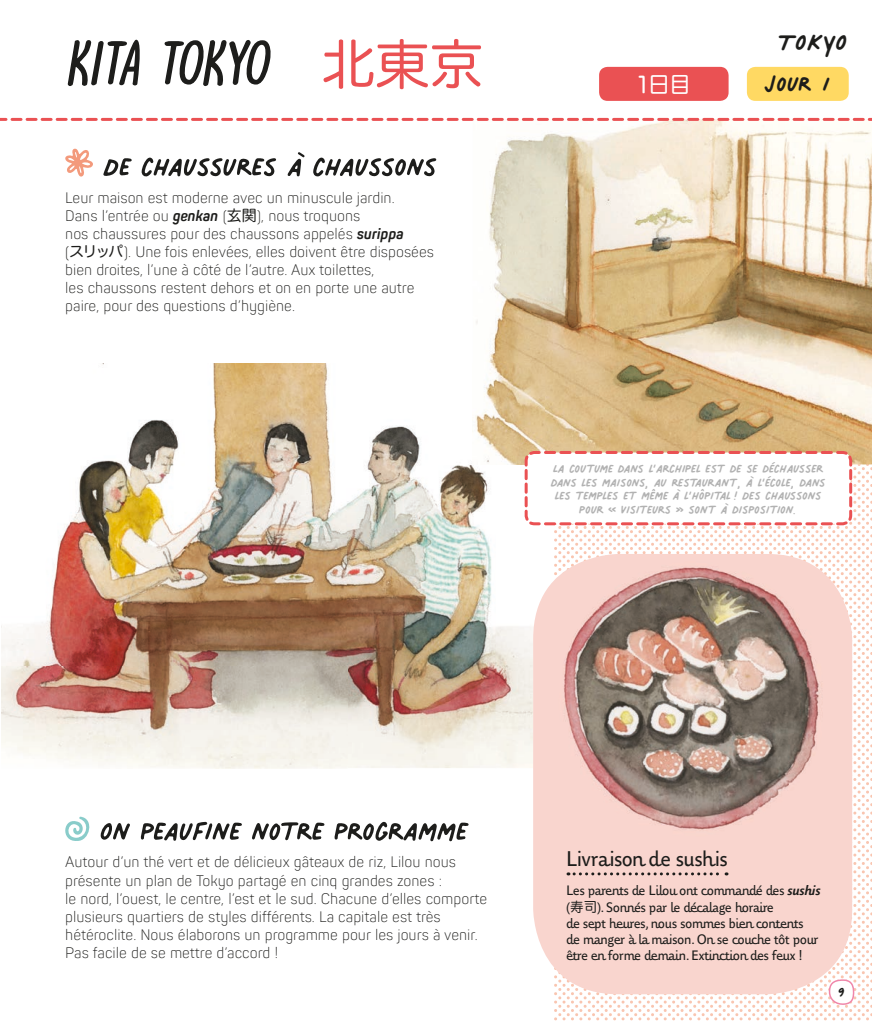
<style>
.page{position:relative;width:872px;height:1021px;background:#fff}
.page>*{position:absolute;margin:0;border:0;box-sizing:border-box;transform-origin:0 0}
.t1{font:54px "Palmer Lake Print";letter-spacing:-.015em;color:#1d1d1b}
.t2{font:italic 54px "DK The Cats Whiskers";color:#1d1d1b}
.t3{font:48px "Palmer Lake Print";letter-spacing:-.01em;color:#1d1d1b}
.t4{font:45px "Palmer Lake Print";color:#1d1d1b}
.t5{font:27px "Palmer Lake Print";color:#1d1d1b}
.t6{font:24px "Palmer Lake Print";letter-spacing:-.01em;color:#b2b2b2}
.t7{font:22.5px "Hira Maru Pro W4";color:#fff}
.t8{font:21px "Parisine Office Pro";letter-spacing:-.01em;color:#1d1d1b}
.t9{font:300 15px/18px "Panton Narrow";color:#1d1d1b}
.t10{font:13.5px/16.2px "Parisine Office Pro";color:#1d1d1b}
.s1{font-family:"Hira Maru Pro W4";font-style:normal;color:#ea5153}
.s2{font-weight:700;font-style:italic}
.s3{font-family:"Hira Maru Pro W4";font-weight:400}
.s4{font-family:"Hira Maru Pro W4"}
</style>
<div class="page">
<img style="left:554px;top:464px;width:318px;height:556px">
<img style="left:476px;top:129px;width:396px;height:335px">
<img style="left:1px;top:363px;width:494px;height:405px">
<img style="left:495px;top:464px;width:50px;height:304px">
<img style="left:473px;top:363px;width:72px;height:101px">
<svg style="left:523px;top:449px;width:330px;height:78px"></svg>
<svg style="left:65px;top:148px;width:28px;height:29px"></svg>
<svg style="left:65px;top:816px;width:25px;height:25px"></svg>
<svg style="left:828px;top:978px;width:26px;height:26px"></svg>
<div style="left:533px;top:554px;width:319px;height:440px;background:#f9d5ce;border-radius:85px"></div>
<svg style="left:568px;top:872px;width:159px;height:3px"></svg>
<img style="left:558px;top:561px;width:269px;height:269px">
<svg style="left:0;top:39px;width:872px;height:90px"></svg>
<h1 class="t2" style="left:65px;top:31px;width:420px">KITA TOKYO <span class="s1">北東京</span></h1>
<h1 class="t1" style="left:103px;top:139px;width:336px">De chaussures à chaussons</h1>
<p class="t9" style="left:65px;top:189px;width:370px">Leur maison est moderne avec un minuscule jardin.<br>Dans l’entrée ou <span class="s2">genkan</span> (<span class="s3">玄関</span>), nous troquons<br>nos chaussures pour des chaussons appelés <span class="s2">surippa<br></span>(<span class="s3">スリッパ</span>). Une fois enlevées, elles doivent être disposées bien droites, l’une à côté de l’autre. Aux toilettes,<br>les chaussons restent dehors et on en porte une autre paire, pour des questions d’hygiène.</p>
<h2 class="t3" style="left:777px;top:18px;width:72px">TOKYO</h2>
<h3 class="t7" style="left:636px;top:65px;width:57px">1日目</h3>
<h3 class="t4" style="left:764px;top:61px;width:67px">Jour 1</h3>
<h3 class="t6" style="left:553px;top:456px;width:272px">La coutume dans l’archipel est de se déchausser</h3>
<h3 class="t6" style="left:550px;top:470px;width:276px">dans les maisons, au restaurant, à l’école, dans</h3>
<h3 class="t6" style="left:555px;top:483px;width:268px">les temples et même à l’hôpital ! Des chaussons</h3>
<h3 class="t6" style="left:579px;top:497px;width:219px">pour « visiteurs » sont à disposition.</h3>
<h1 class="t1" style="left:99px;top:803px;width:370px">On peaufine notre programme</h1>
<p class="t9" style="left:65px;top:853px;width:423px">Autour d’un thé vert et de délicieux gâteaux de riz, Lilou nous présente un plan de Tokyo partagé en cinq grandes zones :<br>le nord, l’ouest, le centre, l’est et le sud. Chacune d’elles comporte plusieurs quartiers de styles différents. La capitale est très hétéroclite. Nous élaborons un programme pour les jours à venir.<br>Pas facile de se mettre d’accord !</p>
<h3 class="t8" style="left:566px;top:843px;width:163px">Livraison de sushis</h3>
<p class="t10" style="left:566px;top:882px;width:256px">Les parents de Lilou ont commandé des <span class="s2">sushis </span>(<span class="s4">寿司</span>). Sonnés par le décalage horaire<br>de sept heures, nous sommes bien contents<br>de manger à la maison. On se couche tôt pour être en forme demain. Extinction des feux !</p>
<h3 class="t5" style="left:838px;top:978px;width:8px">9</h3>
</div>
